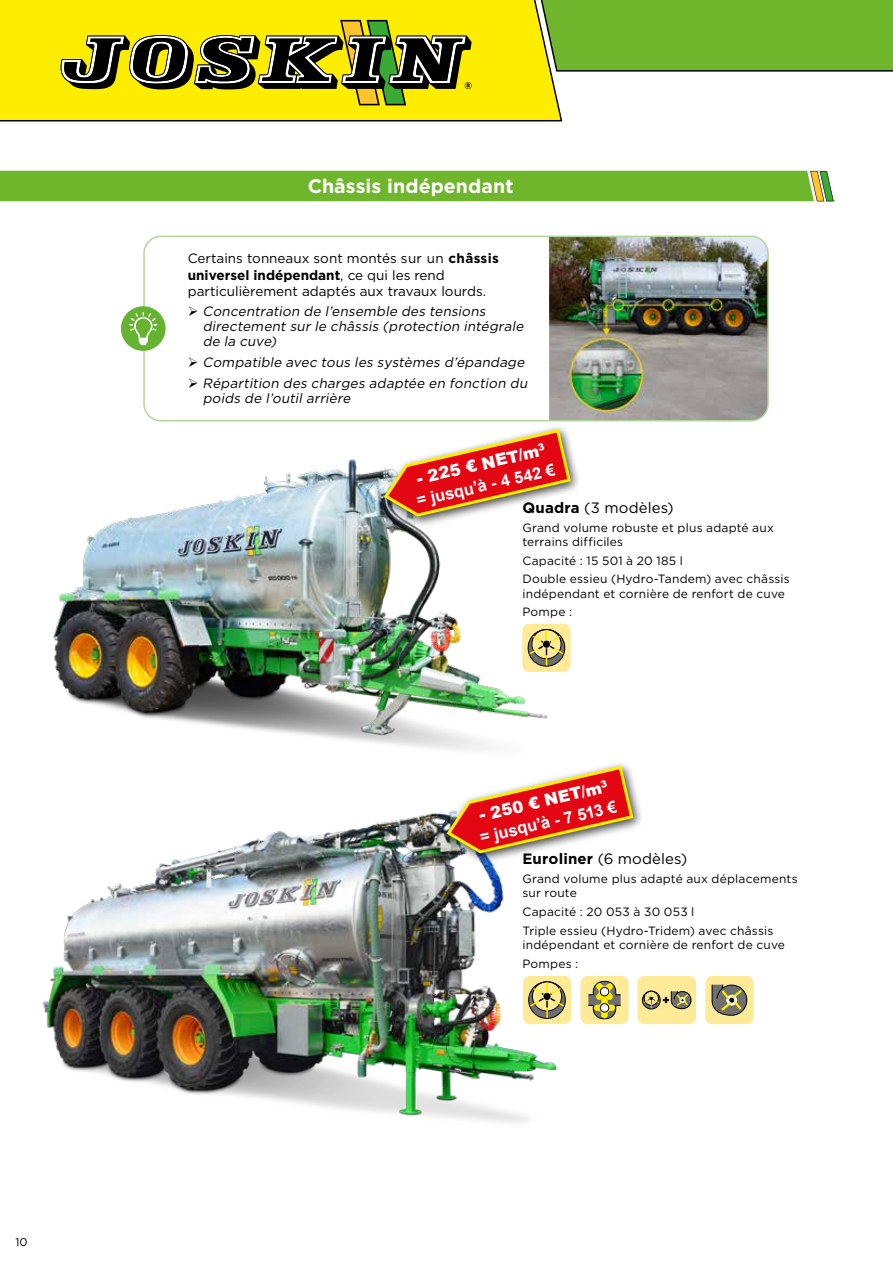
<style>
.page{position:relative;width:893px;height:1263px;background:#fff}
.page>*{position:absolute;margin:0;border:0;box-sizing:border-box;transform-origin:0 0}
.t1{font:700 19.5px "Gotham";letter-spacing:.005em;color:#fff}
.t2{font:700 16.5px/21.3px "Arial";color:#fff}
.t3{font:15px "Gotham";letter-spacing:.01em;color:#000}
.t4{font:italic 13.5px/15px "Gotham";color:#000}
.t5{font:13.5px/16.5px "Gotham";color:#000}
.t6{font:12px/18.6px "Gotham";letter-spacing:.015em;color:#000}
.t7{font:11.25px "Gotham";color:#000}
.s1{font-weight:700}
.s2{font-weight:900;font-size:17.85px}
.s3{font-weight:900}
</style>
<div class="page">
<img style="left:53px;top:458px;width:503px;height:293px">
<img style="left:42px;top:813px;width:522px;height:310px">
<div style="left:522px;top:624px;width:48px;height:48px;background:#ffea98;border-radius:7px"></div>
<svg style="left:528px;top:629px;width:37px;height:37px"></svg>
<div style="left:528px;top:629px;width:37px;height:37px;border:1px solid #000;border-radius:50%"></div>
<div style="left:523px;top:976px;width:48px;height:48px;background:#ffea98;border-radius:7px"></div>
<div style="left:580px;top:976px;width:49px;height:48px;background:#ffea98;border-radius:7px"></div>
<div style="left:705px;top:976px;width:48px;height:48px;background:#ffea98;border-radius:7px"></div>
<div style="left:637px;top:976px;width:59px;height:48px;background:#ffea98;border-radius:7px"></div>
<svg style="left:529px;top:982px;width:36px;height:36px"></svg>
<div style="left:528px;top:981px;width:38px;height:38px;border:1px solid #000;border-radius:50%"></div>
<svg style="left:588px;top:981px;width:33px;height:38px"></svg>
<svg style="left:712px;top:984px;width:35px;height:32px"></svg>
<div style="left:728px;top:997px;width:7px;height:6px;border:1px solid #fff;border-radius:50%"></div>
<svg style="left:642px;top:991px;width:49px;height:18px"></svg>
<div style="left:642px;top:991px;width:18px;height:18px;border:1px solid #000;border-radius:50%"></div>
<div style="left:0;top:171px;width:835px;height:30px;background:#70b62c"></div>
<img style="left:549px;top:236px;width:217px;height:185px">
<div style="left:143px;top:236px;width:626px;height:185px;border:2px solid #b3d59b;border-radius:17px"></div>
<div style="left:121px;top:306px;width:45px;height:45px;background:#65b331;border-radius:50%"></div>
<svg style="left:129px;top:312px;width:28px;height:49px"></svg>
<div style="left:441px;top:761px;width:203px;height:104px;background:#000;opacity:.75"></div>
<svg style="left:444px;top:764px;width:191px;height:91px"></svg>
<div style="left:378px;top:424px;width:203px;height:104px;background:#000;opacity:.75"></div>
<svg style="left:382px;top:427px;width:191px;height:91px"></svg>
<div style="left:563px;top:0;width:330px;height:72px;background:#70b62c"></div>
<svg style="left:0;top:0;width:563px;height:122px;background:#f2e308"></svg>
<svg style="left:61px;top:20px;width:411px;height:85px;background:#97901d"></svg>
<p class="t7" style="left:16px;top:1235px;width:14px">10</p>
<h1 class="t1" style="left:308px;top:175px;width:207px">Châssis indépendant</h1>
<p class="t5" style="left:188px;top:250px;width:313px">Certains tonneaux sont montés sur un <span class="s1">châssis universel indépendant</span>, ce qui les rend particulièrement adaptés aux travaux lourds.</p>
<p class="t4" style="left:203px;top:303px;width:325px;text-indent:-15px">➢ Concentration de l’ensemble des tensions directement sur le châssis (protection intégrale de la cuve)</p>
<p class="t4" style="left:188px;top:355px;width:341px">➢ Compatible avec tous les systèmes d’épandage</p>
<p class="t4" style="left:203px;top:376px;width:329px;text-indent:-15px">➢ Répartition des charges adaptée en fonction du poids de l’outil arrière</p>
<h2 class="t2" style="left:410px;top:470px;width:143px;rotate:-13deg"><span class="s2">-</span> <span class="s3">225 € NET/m</span><sup>3 </sup>= jusqu’à - 4 542 €</h2>
<p class="t3" style="left:522px;top:499px;width:153px"><span class="s1">Quadra</span> (3 modèles)</p>
<p class="t6" style="left:522px;top:520px;width:253px;line-height:14.4px">Grand volume robuste et plus adapté aux terrains difficiles</p>
<p class="t6" style="left:522px;top:551px;width:269px">Capacité : 15 501 à 20 185 l<br>Double essieu (Hydro-Tandem) avec châssis</p>
<p class="t6" style="left:522px;top:584px;width:264px">indépendant et cornière de renfort de cuve<br>Pompe :</p>
<h2 class="t2" style="left:473px;top:806px;width:141px;rotate:-13deg"><span class="s2">-</span> <span class="s3">250 € NET/m</span><sup>3 </sup>= jusqu’à - 7 513 €</h2>
<p class="t3" style="left:522px;top:851px;width:166px"><span class="s1">Euroliner</span> (6 modèles)</p>
<p class="t6" style="left:522px;top:871px;width:277px;line-height:14.4px">Grand volume plus adapté aux déplacements sur route</p>
<p class="t6" style="left:522px;top:902px;width:253px">Capacité : 20 053 à 30 053 l<br>Triple essieu (Hydro-Tridem) avec châssis</p>
<p class="t6" style="left:522px;top:935px;width:264px">indépendant et cornière de renfort de cuve<br>Pompes :</p>
</div>
